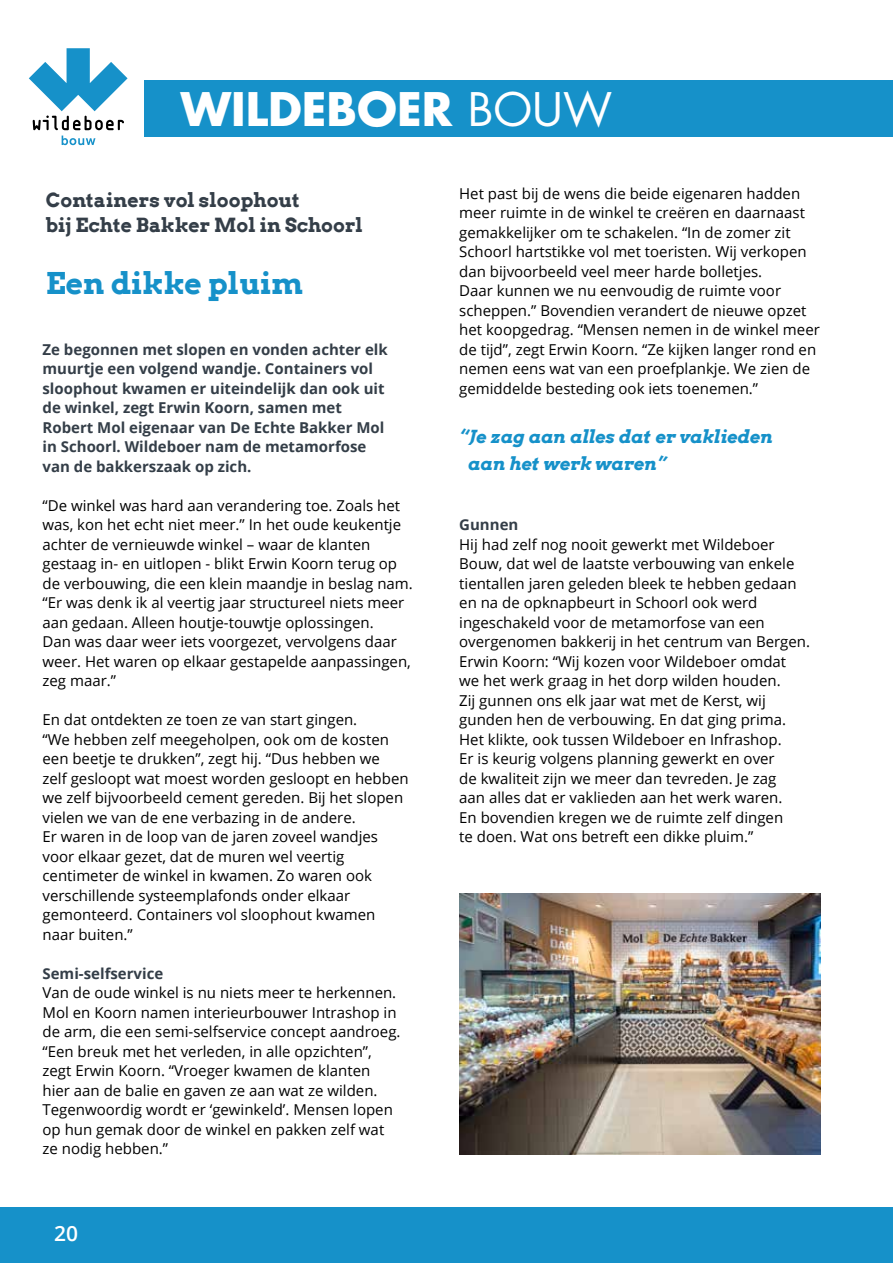
<style>
.page{position:relative;width:893px;height:1263px;background:#fff}
.page>*{position:absolute;margin:0;border:0;box-sizing:border-box;transform-origin:0 0}
.t1{font:700 45px "Futura Std";color:#fff}
.t2{font:700 30px "Arvo";color:#1691c9}
.t3{font:600 21px "Open Sans";color:#fff}
.t4{font:700 19.5px/25.5px "Arvo";color:#343e48}
.t5{font:italic 700 18px/27px "Arvo";color:#1691c9}
.t6{font:15px/19.5px "Open Sans";color:#000}
.t7{font:700 15px/19.5px "Open Sans";color:#343e48}
.s1{font-weight:400}
</style>
<div class="page">
<div style="left:145px;top:80px;width:748px;height:57px;background:#1691c9"></div>
<div style="left:0;top:1208px;width:893px;height:55px;background:#1691c9"></div>
<svg style="left:29px;top:48px;width:99px;height:97px"></svg>
<img style="left:459px;top:893px;width:362px;height:261px">
<h1 class="t1" style="left:181px;top:79px;width:433px">WILDEBOER <span class="s1">BOUW</span></h1>
<h3 class="t4" style="left:46px;top:187px;width:319px">Containers vol sloophout<br>bij Echte Bakker Mol in Schoorl</h3>
<h2 class="t2" style="left:46px;top:264px;width:259px">Een dikke pluim</h2>
<p class="t7" style="left:43px;top:339px;width:347px">Ze begonnen met slopen en vonden achter elk muurtje een volgend wandje. Containers vol sloophout kwamen er uiteindelijk dan ook uit de winkel, zegt Erwin Koorn, samen met Robert Mol eigenaar van De Echte Bakker Mol in Schoorl. Wildeboer nam de metamorfose van de bakkerszaak op zich.</p>
<p class="t6" style="left:43px;top:495px;width:372px">“De winkel was hard aan verandering toe. Zoals het was, kon het echt niet meer.” In het oude keukentje achter de vernieuwde winkel – waar de klanten gestaag in- en uitlopen - blikt Erwin Koorn terug op de verbouwing, die een klein maandje in beslag nam. “Er was denk ik al veertig jaar structureel niets meer aan gedaan. Alleen houtje-touwtje oplossingen.<br>Dan was daar weer iets voorgezet, vervolgens daar weer. Het waren op elkaar gestapelde aanpassingen, zeg maar.”</p>
<p class="t6" style="left:43px;top:709px;width:368px">En dat ontdekten ze toen ze van start gingen.<br>“We hebben zelf meegeholpen, ook om de kosten een beetje te drukken”, zegt hij. “Dus hebben we<br>zelf gesloopt wat moest worden gesloopt en hebben we zelf bijvoorbeeld cement gereden. Bij het slopen vielen we van de ene verbazing in de andere.<br>Er waren in de loop van de jaren zoveel wandjes voor elkaar gezet, dat de muren wel veertig centimeter de winkel in kwamen. Zo waren ook verschillende systeemplafonds onder elkaar gemonteerd. Containers vol sloophout kwamen naar buiten.”</p>
<p class="t7" style="left:43px;top:963px;width:122px">Semi-selfservice</p>
<p class="t6" style="left:43px;top:982px;width:360px">Van de oude winkel is nu niets meer te herkennen.<br>Mol en Koorn namen interieurbouwer Intrashop in de arm, die een semi-selfservice concept aandroeg. “Een breuk met het verleden, in alle opzichten”, zegt Erwin Koorn. “Vroeger kwamen de klanten hier aan de balie en gaven ze aan wat ze wilden.<br>Tegenwoordig wordt er ‘gewinkeld’. Mensen lopen op hun gemak door de winkel en pakken zelf wat ze nodig hebben.”</p>
<h3 class="t3" style="left:54px;top:1219px;width:25px">20</h3>
<p class="t6" style="left:459px;top:183px;width:362px">Het past bij de wens die beide eigenaren hadden meer ruimte in de winkel te creëren en daarnaast gemakkelijker om te schakelen. “In de zomer zit Schoorl hartstikke vol met toeristen. Wij verkopen dan bijvoorbeeld veel meer harde bolletjes.<br>Daar kunnen we nu eenvoudig de ruimte voor scheppen.” Bovendien verandert de nieuwe opzet het koopgedrag. “Mensen nemen in de winkel meer de tijd”, zegt Erwin Koorn. “Ze kijken langer rond en nemen eens wat van een proefplankje. We zien de gemiddelde besteding ook iets toenemen.”</p>
<p class="t5" style="left:468px;top:424px;width:306px;text-indent:-9px">“Je zag aan alles dat er vaklieden aan het werk waren”</p>
<p class="t7" style="left:459px;top:514px;width:61px">Gunnen</p>
<p class="t6" style="left:459px;top:534px;width:352px">Hij had zelf nog nooit gewerkt met Wildeboer Bouw, dat wel de laatste verbouwing van enkele tientallen jaren geleden bleek te hebben gedaan en na de opknapbeurt in Schoorl ook werd ingeschakeld voor de metamorfose van een overgenomen bakkerij in het centrum van Bergen.<br>Erwin Koorn: “Wij kozen voor Wildeboer omdat<br>we het werk graag in het dorp wilden houden.<br>Zij gunnen ons elk jaar wat met de Kerst, wij gunden hen de verbouwing. En dat ging prima.<br>Het klikte, ook tussen Wildeboer en Infrashop.<br>Er is keurig volgens planning gewerkt en over<br>de kwaliteit zijn we meer dan tevreden. Je zag<br>aan alles dat er vaklieden aan het werk waren.<br>En bovendien kregen we de ruimte zelf dingen<br>te doen. Wat ons betreft een dikke pluim.”</p>
</div>
